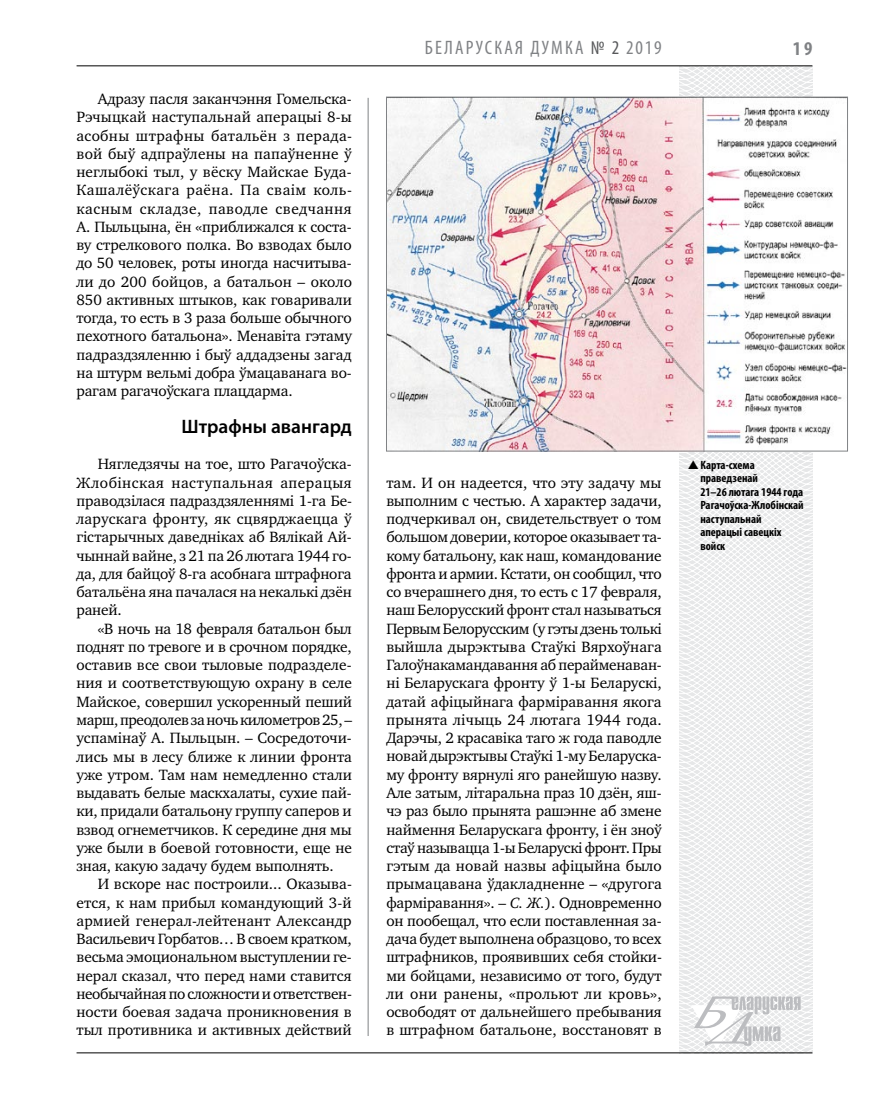
<style>
.page{position:relative;width:872px;height:1106px;background:#fff}
.page>*{position:absolute;margin:0;border:0;box-sizing:border-box;transform-origin:0 0}
.t1{font:condensed 19.5px "Myriad Pro";letter-spacing:.11em;color:#808285}
.t2{font:600 19.5px "Myriad Pro";color:#000}
.t3{font:700 condensed 19.5px "Myriad Pro";color:#808285}
.t4{font:15.3px/18.3px "Charter C";letter-spacing:-.005em;color:#000;text-align:justify}
.t5{font:700 condensed 12px/13.5px "Myriad Pro";color:#000}
.s1{color:#58595b}
.s2{font-style:italic}
</style>
<div class="page">
<hr style="left:368px;top:98px;width:1px;height:938px;background:#808285">
<svg style="left:621px;top:65px;width:227px;height:989px"></svg>
<svg style="left:691px;top:996px;width:109px;height:53px"></svg>
<hr style="left:77px;top:65px;width:735px;height:1px;background:#000">
<hr style="left:77px;top:1052px;width:735px;height:1px;background:#000">
<img style="left:388px;top:99px;width:457px;height:350px">
<svg style="left:688px;top:460px;width:10px;height:9px"></svg>
<p class="t4" style="left:76px;top:90px;width:277px;text-indent:21px">Адразу пасля заканчэння Гомельска-Рэчыцкай наступальнай аперацыі 8-ы асобны штрафны батальён з перада&shy;вой быў адпраўлены на папаўненне ў неглыбокі тыл, у вёску Майскае Буда-Кашалёўскага раёна. Па сваім коль&shy;касным складзе, паводле сведчання А. Пыльцына, ён «приближался к соста&shy;ву стрелкового полка. Во взводах было до 50 человек, роты иногда насчитыва&shy;ли до 200 бойцов, а батальон – около 850 активных штыков, как говаривали тогда, то есть в 3 раза больше обычного пехотного батальона». Менавіта гэтаму падраздзяленню і быў аддадзены загад на штурм вельмі добра ўмацаванага во&shy;рагам рагачоўскага плацдарма.</p>
<p class="t2" style="left:182px;top:414px;width:172px">Штрафны авангард</p>
<p class="t4" style="left:76px;top:455px;width:277px;text-indent:21px">Нягледзячы на тое, што Рагачоўска-Жлобінская наступальная аперацыя праводзілася падраздзяленнямі 1-га Бе&shy;ларускага фронту, як сцвярджаецца ў гістарычных даведніках аб Вялікай Ай&shy;чыннай вайне, з 21 па 26 лютага 1944 го&shy;да, для байцоў 8-га асобнага штрафнога батальёна яна пачалася на некалькі дзён раней.</p>
<p class="t4" style="left:76px;top:619px;width:277px;text-indent:21px">«В ночь на 18 февраля батальон был поднят по тревоге и в срочном порядке, оставив все свои тыловые подразделе&shy;ния и соответствующую охрану в селе Майское, совершил ускоренный пеший марш, преодолев за ночь километров 25, – успамінаў А. Пыльцын. – Сосредоточи&shy;лись мы в лесу ближе к линии фронта уже утром. Там нам немедленно стали выдавать белые маскхалаты, сухие пай&shy;ки, придали батальону группу саперов и взвод огнеметчиков. К середине дня мы уже были в боевой готовности, еще не зная, какую задачу будем выполнять.</p>
<p class="t4" style="left:76px;top:875px;width:277px;text-indent:21px">И вскоре нас построили... Оказыва&shy;ется, к нам прибыл командующий 3-й армией генерал-лейтенант Александр Васильевич Горбатов… В своем кратком, весьма эмоциональном выступлении ге&shy;нерал сказал, что перед нами ставится необычайная по сложности и ответствен&shy;ности боевая задача проникновения в тыл противника и активных действий</p>
<p class="t1" style="left:425px;top:36px;width:21px">БЕЛАРУС</p>
<p class="t1" style="left:494px;top:36px;width:169px">КАЯ ДУМКА <span class="s1">№ 2</span> 2019</p>
<p class="t3" style="left:793px;top:37px;width:21px">19</p>
<p class="t4" style="left:386px;top:473px;width:277px">там. И он надеется, что эту задачу мы выполним с честью. А характер задачи, подчеркивал он, свидетельствует о том большом доверии, которое оказывает та&shy;кому батальону, как наш, командование фронта и армии. Кстати, он сообщил, что со вчерашнего дня, то есть с 17 февраля, наш Белорусский фронт стал называться Первым Белорусским (у гэты дзень толькі выйшла дырэктыва Стаўкі Вярхоўнага Галоўнакамандавання аб перайменаван&shy;ні Беларускага фронту ў 1-ы Беларускі, датай афіцыйнага фарміравання якога прынята лічыць 24 лютага 1944 года.<br>Дарэчы, 2 красавіка таго ж года паводле новай дырэктывы Стаўкі 1-му Беларуска&shy;му фронту вярнулі яго ранейшую назву.<br>Але затым, літаральна праз 10 дзён, яш&shy;чэ раз было прынята рашэнне аб змене наймення Беларускага фронту, і ён зноў стаў называцца 1-ы Беларускі фронт. Пры гэтым да новай назвы афіцыйна было прымацавана ўдакладненне – «другога фарміравання». – <span class="s2">С. Ж.</span>). Одновременно он пообещал, что если поставленная за&shy;дача будет выполнена образцово, то всех штрафников, проявивших себя стойки&shy;ми бойцами, независимо от того, будут ли они ранены, «прольют ли кровь», освободят от дальнейшего пребывания в штрафном батальоне, восстановят в</p>
<p class="t5" style="left:700px;top:458px;width:105px">Карта-схема праведзенай<br>21–26 лютага 1944 года<br>Рагачоўска-Жлобiнскай наступальнай аперацыi савецкiх войск</p>
</div>
